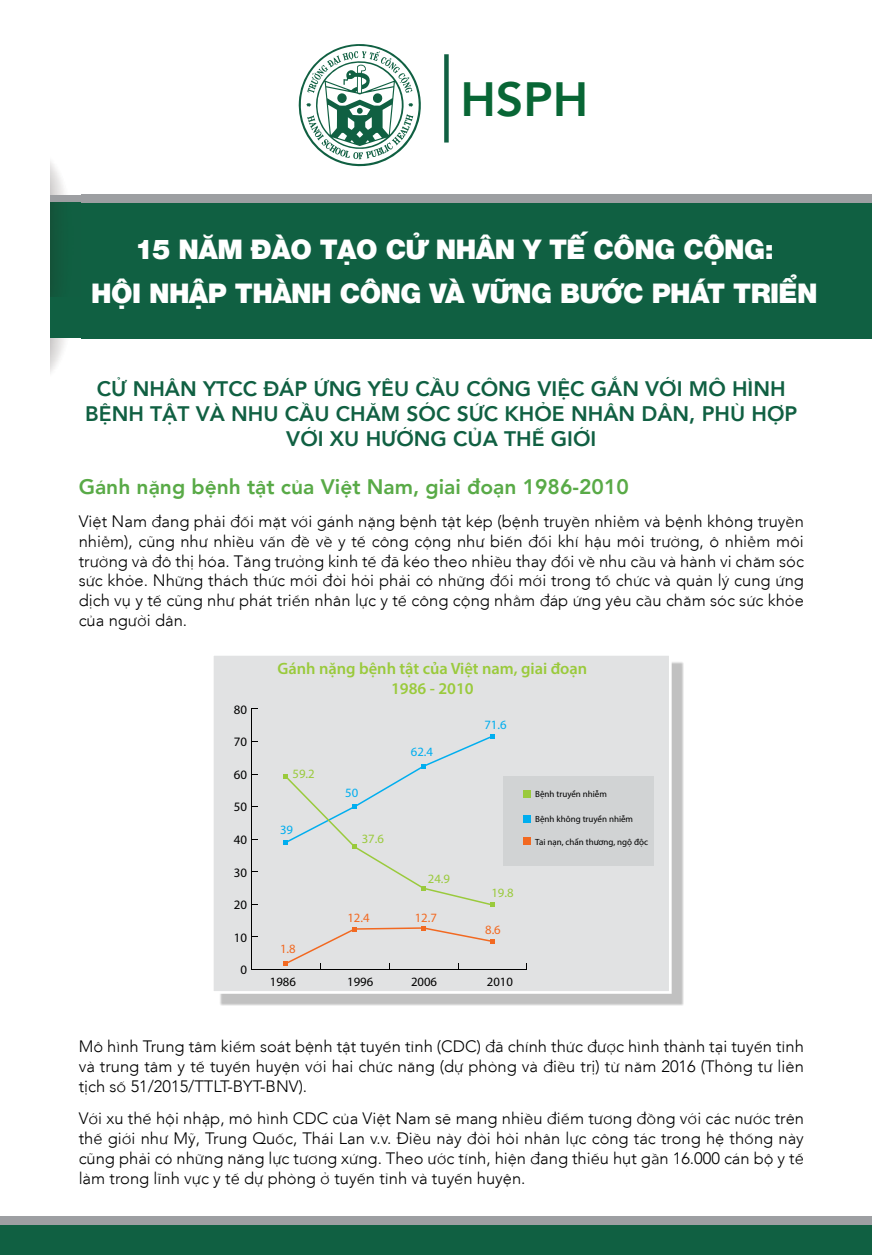
<style>
.page{position:relative;width:872px;height:1255px;background:#fff}
.page>*{position:absolute;margin:0;border:0;box-sizing:border-box;transform-origin:0 0}
.t1{font:700 48px "Linh Avenir";color:#086635}
.t2{font:900 27px/44.5px "Helvetica Vn";letter-spacing:-.02em;color:#fff;text-align:center}
.t3{font:700 21px/25.2px "Linh Avenir";color:#106042;text-align:center}
.t4{font:700 21px "Linh Avenir";color:#59aa47}
.t5{font:300 16.5px/19.8px "Linh Avenir";color:#000;text-align:justify}
.t6{font:600 16.5px/19.8px "Myriad Pro";color:#9aca3c;text-align:center}
.t7{font:12.9px "Myriad Pro";color:#000}
.t8{font:12.75px "Myriad Pro";color:#9aca3c}
.t9{font:12.75px "Myriad Pro";color:#000}
.t10{font:12.75px "Myriad Pro";color:#f26921}
.t11{font:12.75px "Myriad Pro";color:#00aeef}
.t12{font:9px "Myriad Pro";color:#000}
</style>
<div class="page">
<div style="left:0;top:1216px;width:872px;height:30px;background:#9d9fa2"></div>
<div style="left:0;top:1225px;width:872px;height:29px;background:#106042"></div>
<div style="left:51px;top:194px;width:821px;height:122px;background:#9d9fa2"></div>
<div style="left:51px;top:203px;width:821px;height:135px;background:#106042"></div>
<div style="left:219px;top:661px;width:465px;height:345px;background:#000;opacity:.25"></div>
<div style="left:212px;top:654px;width:458px;height:338px;background:#e1e2e3"></div>
<div style="left:503px;top:776px;width:151px;height:89px;background:#d1d3d4"></div>
<hr style="left:251px;top:968px;width:276px;height:1px;background:#000">
<hr style="left:251px;top:709px;width:1px;height:260px;background:#000">
<svg style="left:284px;top:926px;width:210px;height:43px"></svg>
<svg style="left:284px;top:734px;width:210px;height:173px"></svg>
<div style="left:523px;top:790px;width:8px;height:8px;background:#9aca3c"></div>
<div style="left:523px;top:814px;width:8px;height:8px;background:#00aeef"></div>
<div style="left:523px;top:837px;width:8px;height:8px;background:#f26921"></div>
<div style="left:211px;top:653px;width:460px;height:340px;border:3px solid #fff"></div>
<div style="left:444px;top:54px;width:5px;height:88px;background:#106042"></div>
<svg style="left:298px;top:44px;width:123px;height:123px"></svg>
<h1 class="t1" style="left:460px;top:70px;width:32px">HSPH</h1>
<h2 class="t2" style="left:91px;top:225px;width:728px">15 NĂM ĐÀO TẠO CỬ NHÂN Y TẾ CÔNG CỘNG:<br>HỘI NHẬP THÀNH CÔNG VÀ VỮNG BƯỚC PHÁT TRIỂN</h2>
<p class="t3" style="left:85px;top:375px;width:713px">CỬ NHÂN YTCC ĐÁP ỨNG YÊU CẦU CÔNG VIỆC GẮN VỚI MÔ HÌNH<br>BỆNH TẬT VÀ NHU CẦU CHĂM SÓC SỨC KHỎE NHÂN DÂN, PHÙ HỢP<br>VỚI XU HƯỚNG CỦA THẾ GIỚI</p>
<p class="t4" style="left:79px;top:474px;width:551px">GÁNH NẶNG BỆNH TẬT CỦA VIỆT NAM, GIAI ĐOẠN 1986-2010</p>
<p class="t5" style="left:79px;top:511px;width:726px">Việt Nam đang phải đối mặt với gánh nặng bệnh tật kép (bệnh truyền nhiễm và bệnh không truyền nhiễm), cũng như nhiều vấn đề về y tế công cộng như biến đổi khí hậu môi trường, ô nhiễm môi trường và đô thị hóa. Tăng trưởng kinh tế đã kéo theo nhiều thay đổi về nhu cầu và hành vi chăm sóc sức khỏe. Những thách thức mới đòi hỏi phải có những đổi mới trong tổ chức và quản lý cung ứng dịch vụ y tế cũng như phát triển nhân lực y tế công cộng nhằm đáp ứng yêu cầu chăm sóc sức khỏe của người dân.</p>
<p class="t7" style="left:234px;top:701px;width:15px">80</p>
<p class="t7" style="left:234px;top:734px;width:15px">70</p>
<p class="t7" style="left:234px;top:766px;width:15px">60</p>
<p class="t7" style="left:234px;top:799px;width:15px">50</p>
<p class="t7" style="left:234px;top:831px;width:15px">40</p>
<p class="t7" style="left:234px;top:864px;width:15px">30</p>
<p class="t7" style="left:234px;top:896px;width:15px">20</p>
<p class="t7" style="left:234px;top:929px;width:15px">10</p>
<p class="t7" style="left:240px;top:961px;width:8px">0</p>
<p class="t6" style="left:277px;top:658px;width:311px">Gánh nặng bệnh tật của Việt nam, giai đoạn<br>1986 - 2010</p>
<p class="t8" style="left:292px;top:765px;width:24px">59.2</p>
<p class="t11" style="left:280px;top:822px;width:15px">39</p>
<p class="t11" style="left:345px;top:785px;width:15px">50</p>
<p class="t8" style="left:362px;top:830px;width:24px">37.6</p>
<p class="t11" style="left:411px;top:743px;width:24px">62.4</p>
<p class="t8" style="left:428px;top:871px;width:24px">24.9</p>
<p class="t10" style="left:347px;top:910px;width:24px">12.4</p>
<p class="t10" style="left:415px;top:909px;width:24px">12.7</p>
<p class="t11" style="left:484px;top:716px;width:24px">71.6</p>
<p class="t8" style="left:491px;top:885px;width:24px">19.8</p>
<p class="t10" style="left:485px;top:921px;width:17px">8.6</p>
<p class="t10" style="left:280px;top:940px;width:17px">1.8</p>
<p class="t9" style="left:270px;top:973px;width:28px">1986</p>
<p class="t9" style="left:347px;top:973px;width:28px">1996</p>
<p class="t9" style="left:411px;top:973px;width:28px">2006</p>
<p class="t9" style="left:487px;top:973px;width:28px">2010</p>
<p class="t12" style="left:535px;top:788px;width:73px">Bệnh truyền nhiễm</p>
<p class="t12" style="left:535px;top:813px;width:99px">Bệnh không truyền nhiễm</p>
<p class="t12" style="left:535px;top:836px;width:114px">Tai nạn, chấn thương, ngộ độc</p>
<p class="t5" style="left:79px;top:1036px;width:726px">Mô hình Trung tâm kiểm soát bệnh tật tuyến tỉnh (CDC) đã chính thức được hình thành tại tuyến tỉnh và trung tâm y tế tuyến huyện với hai chức năng (dự phòng và điều trị) từ năm 2016 (Thông tư liên tịch số 51/2015/TTLT-BYT-BNV).</p>
<p class="t5" style="left:79px;top:1108px;width:727px">Với xu thế hội nhập, mô hình CDC của Việt Nam sẽ mang nhiều điểm tương đồng với các nước trên thế giới như Mỹ, Trung Quốc, Thái Lan v.v. Điều này đòi hòi nhân lực công tác trong hệ thống này cũng phải có những năng lực tương xứng. Theo ước tính, hiện đang thiếu hụt gần 16.000 cán bộ y tế làm trong lĩnh vực y tế dự phòng ở tuyến tỉnh và tuyến huyện.</p>
</div>
